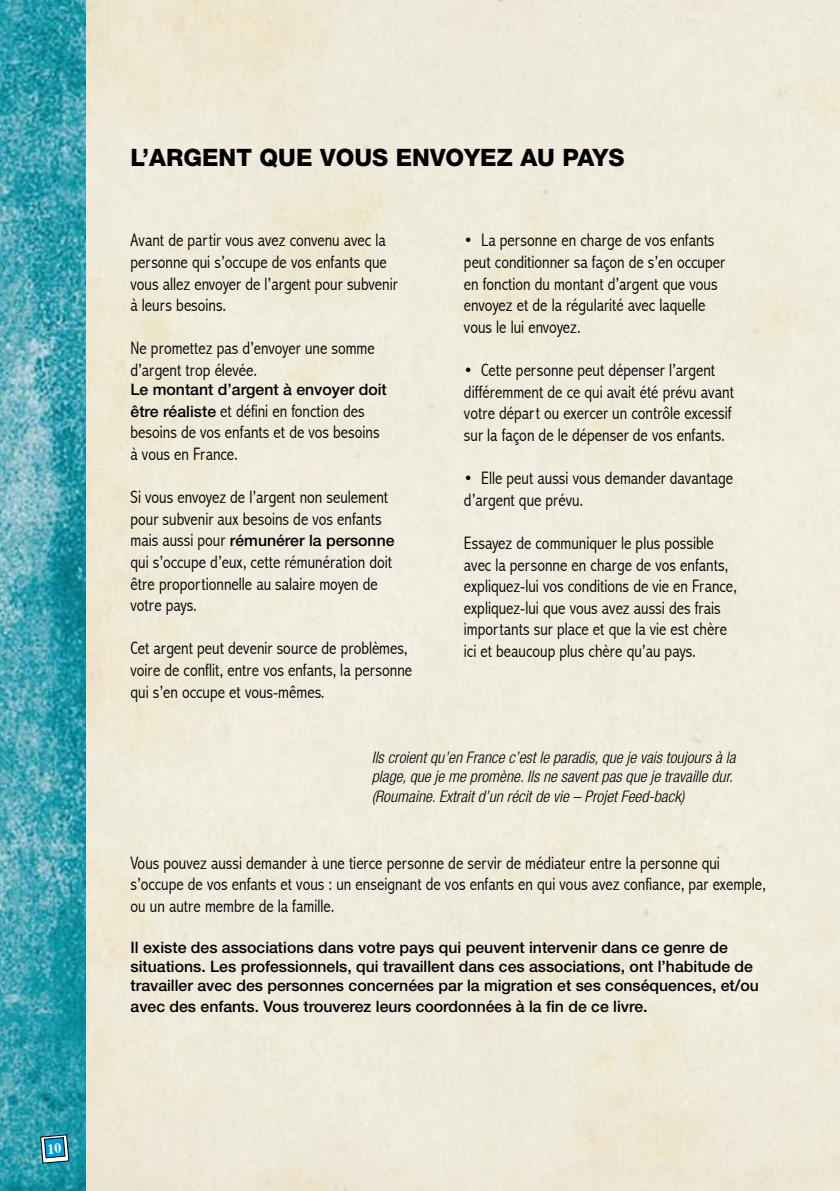
<style>
.page{position:relative;width:840px;height:1191px;background:#fff}
.page>*{position:absolute;margin:0;border:0;box-sizing:border-box;transform-origin:0 0}
.t1{font:800 24px "Helvetica Neue";color:#000}
.t2{font:300 condensed 18px/21.6px "Abadi";color:#000}
.t3{font:italic 300 condensed 16px/19.2px "Helvetica Neue";color:#000}
.t4{font:500 15.8px/19px "Helvetica Neue";color:#000}
.s1{font-family:"Helvetica Neue";font-weight:500;font-stretch:normal;font-size:15.8px}
.s2{font-family:"Abadi";font-weight:300;font-stretch:condensed;font-size:18px}
</style>
<div class="page">
<img style="left:85px;top:0;width:754px;height:1191px">
<img style="left:0;top:0;width:85px;height:1191px">
<svg style="left:40px;top:1133px;width:30px;height:31px"></svg>
<h1 class="t1" style="left:130px;top:143px;width:495px">L’ARGENT QUE VOUS ENVOYEZ AU PAYS</h1>
<p class="t2" style="left:130px;top:230px;width:269px">Avant de partir vous avez convenu avec la personne qui s’occupe de vos enfants que vous allez envoyer de l’argent pour subvenir à leurs besoins.</p>
<p class="t2" style="left:130px;top:338px;width:246px">Ne promettez pas d’envoyer une somme d’argent trop élevée.</p>
<p class="t4" style="left:130px;top:380px;width:258px">Le montant d’argent à envoyer doit</p>
<p class="t2" style="left:130px;top:400px;width:250px"><span class="s1">être réaliste</span> et défini en fonction des besoins de vos enfants et de vos besoins à vous en France.</p>
<p class="t2" style="left:130px;top:486px;width:259px">Si vous envoyez de l’argent non seulement pour subvenir aux besoins de vos enfants</p>
<p class="t4" style="left:130px;top:531px;width:265px"><span class="s2">mais aussi pour</span> rémunérer la personne</p>
<p class="t2" style="left:130px;top:551px;width:263px">qui s’occupe d’eux, cette rémunération doit être proportionnelle au salaire moyen de votre pays.</p>
<p class="t2" style="left:130px;top:637px;width:283px">Cet argent peut devenir source de problèmes, voire de conflit, entre vos enfants, la personne qui s’en occupe et vous-mêmes.</p>
<p class="t2" style="left:463px;top:230px;width:262px">• La personne en charge de vos enfants peut conditionner sa façon de s’en occuper en fonction du montant d’argent que vous envoyez et de la régularité avec laquelle vous le lui envoyez.</p>
<p class="t2" style="left:463px;top:359px;width:271px">• Cette personne peut dépenser l’argent différemment de ce qui avait été prévu avant votre départ ou exercer un contrôle excessif sur la façon de le dépenser de vos enfants.</p>
<p class="t2" style="left:463px;top:467px;width:270px">• Elle peut aussi vous demander davantage d’argent que prévu.</p>
<p class="t2" style="left:463px;top:532px;width:274px">Essayez de communiquer le plus possible avec la personne en charge de vos enfants, expliquez-lui vos conditions de vie en France, expliquez-lui que vous avez aussi des frais importants sur place et que la vie est chère ici et beaucoup plus chère qu’au pays.</p>
<p class="t3" style="left:371px;top:748px;width:365px">Ils croient qu’en France c’est le paradis, que je vais toujours à la plage, que je me promène. Ils ne savent pas que je travaille dur. (Roumaine. Extrait d’un récit de vie – Projet Feed-back)</p>
<p class="t2" style="left:130px;top:852px;width:636px">Vous pouvez aussi demander à une tierce personne de servir de médiateur entre la personne qui s’occupe de vos enfants et vous : un enseignant de vos enfants en qui vous avez confiance, par exemple, ou un autre membre de la famille.</p>
<p class="t4" style="left:130px;top:937px;width:629px">Il existe des associations dans votre pays qui peuvent intervenir dans ce genre de situations. Les professionnels, qui travaillent dans ces associations, ont l’habitude de travailler avec des personnes concernées par la migration et ses conséquences, et/ou</p>
<p class="t4" style="left:130px;top:997px;width:518px">avec des enfants. Vous trouverez leurs coordonnées à la fin de ce livre.</p>
</div>
